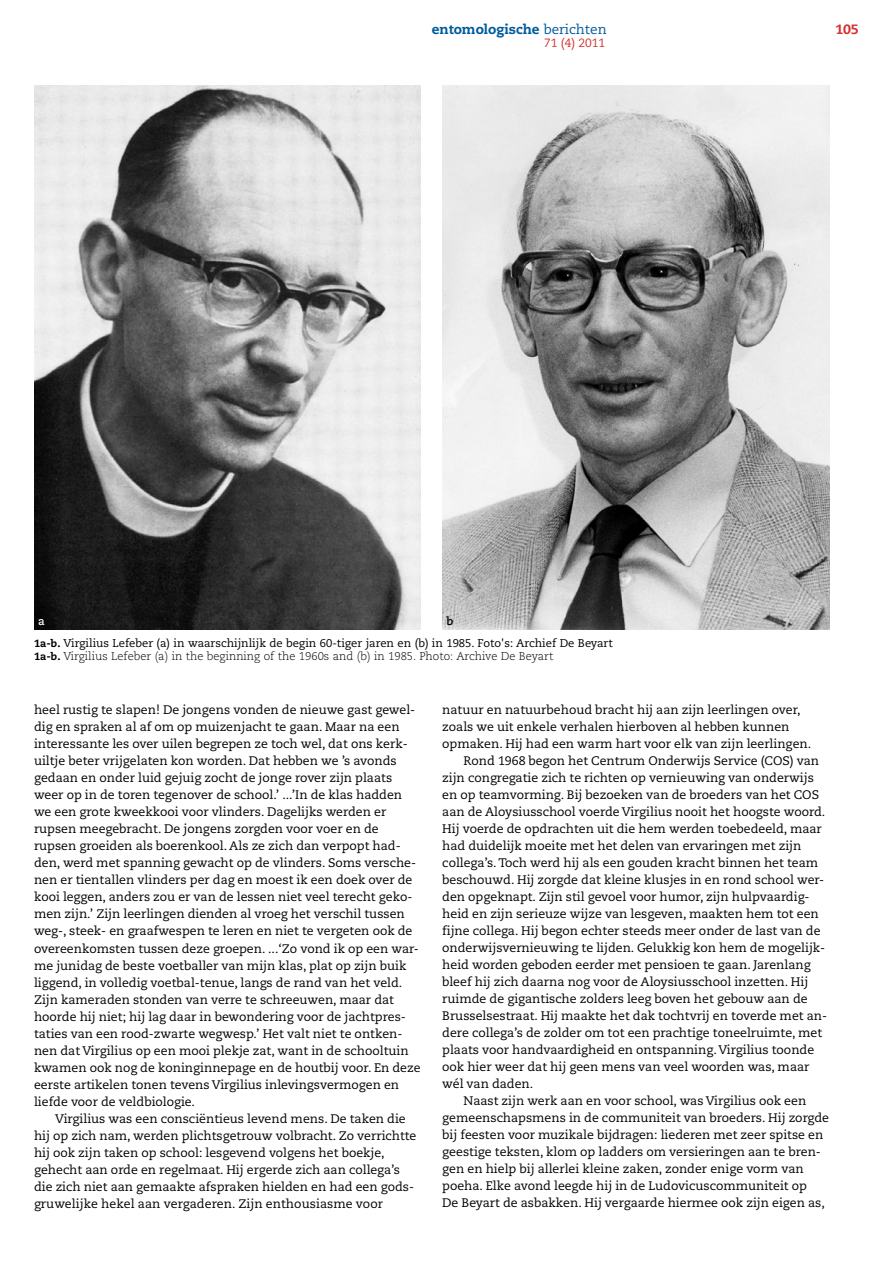
<style>
.page{position:relative;width:893px;height:1263px;background:#fff}
.page>*{position:absolute;margin:0;border:0;box-sizing:border-box;transform-origin:0 0}
.t1{font:800 13.5px "Caecilia LT Std";color:#005b9d}
.t2{font:800 13.5px "Caecilia LT Std";color:#d43130}
.t3{font:12.3px/17px "Caecilia LT Std";color:#000}
.t4{font:12px "Caecilia LT Std";color:#d43130}
.t5{font:11.25px/13.5px "Caecilia LT Std";color:#000}
.t6{font:700 11.25px "Caecilia LT Std";color:#fff}
.t7{font:700 11.25px "Caecilia LT Std";color:#000}
.s1{font-weight:400}
.s2{font-weight:800;font-size:10.5px}
.s3{font-weight:300}
</style>
<div class="page">
<img style="left:34px;top:85px;width:387px;height:544px">
<img style="left:442px;top:85px;width:387px;height:544px">
<p class="t1" style="left:432px;top:21px;width:177px">entomologische <span class="s1">berichten</span></p>
<p class="t2" style="left:835px;top:21px;width:25px">105</p>
<p class="t4" style="left:544px;top:36px;width:62px">71 (4) 2011</p>
<p class="t6" style="left:38px;top:614px;width:8px">a</p>
<p class="t7" style="left:446px;top:614px;width:8px">b</p>
<p class="t5" style="left:34px;top:636px;width:580px"><span class="s2">1a-b.</span> Virgilius Lefeber (a) in waarschijnlijk de begin 60-tiger jaren en (b) in 1985. Foto's: Archief De Beyart<br><span class="s2">1a-b.</span> <span class="s3">Virgilius Lefeber (a) in the beginning of the 1960s and (b) in 1985. Photo: Archive De Beyart</span></p>
<p class="t3" style="left:34px;top:702px;width:388px">heel rustig te slapen! De jongens vonden de nieuwe gast gewel&shy;dig en spraken al af om op muizenjacht te gaan. Maar na een interessante les over uilen begrepen ze toch wel, dat ons kerk&shy;uiltje beter vrijgelaten kon worden. Dat hebben we ’s avonds gedaan en onder luid gejuig zocht de jonge rover zijn plaats weer op in de toren tegenover de school.’ ...’In de klas hadden we een grote kweekkooi voor vlinders. Dagelijks werden er rupsen meegebracht. De jongens zorgden voor voer en de rupsen groeiden als boerenkool. Als ze zich dan verpopt had&shy;den, werd met spanning gewacht op de vlinders. Soms versche&shy;nen er tientallen vlinders per dag en moest ik een doek over de kooi leggen, anders zou er van de lessen niet veel terecht geko&shy;men zijn.’ Zijn leerlingen dienden al vroeg het verschil tussen weg-, steek- en graafwespen te leren en niet te vergeten ook de overeenkomsten tussen deze groepen. ...‘Zo vond ik op een war&shy;me junidag de beste voetballer van mijn klas, plat op zijn buik liggend, in volledig voetbal-tenue, langs de rand van het veld.<br>Zijn kameraden stonden van verre te schreeuwen, maar dat hoorde hij niet; hij lag daar in bewondering voor de jachtpres&shy;taties van een rood-zwarte wegwesp.’ Het valt niet te ontken&shy;nen dat Virgilius op een mooi plekje zat, want in de schooltuin kwamen ook nog de koninginnepage en de houtbij voor. En deze eerste artikelen tonen tevens Virgilius inlevingsvermogen en liefde voor de veldbiologie.</p>
<p class="t3" style="left:34px;top:1110px;width:384px;text-indent:21px">Virgilius was een consciëntieus levend mens. De taken die hij op zich nam, werden plichtsgetrouw volbracht. Zo verrichtte hij ook zijn taken op school: lesgevend volgens het boekje, gehecht aan orde en regelmaat. Hij ergerde zich aan collega’s die zich niet aan gemaakte afspraken hielden en had een gods&shy;gruwelijke hekel aan vergaderen. Zijn enthousiasme voor</p>
<p class="t3" style="left:442px;top:702px;width:360px">natuur en natuurbehoud bracht hij aan zijn leerlingen over,</p>
<p class="t3" style="left:442px;top:719px;width:349px">zoals we uit enkele verhalen hierboven al hebben kunnen</p>
<p class="t3" style="left:442px;top:736px;width:370px">opmaken. Hij had een warm hart voor elk van zijn leerlingen.</p>
<p class="t3" style="left:463px;top:753px;width:357px">Rond 1968 begon het Centrum Onderwijs Service (COS) van</p>
<p class="t3" style="left:442px;top:770px;width:373px">zijn congregatie zich te richten op vernieuwing van onderwijs</p>
<p class="t3" style="left:442px;top:787px;width:378px">en op teamvorming. Bij bezoeken van de broeders van het COS</p>
<p class="t3" style="left:442px;top:804px;width:385px">aan de Aloysiusschool voerde Virgilius nooit het hoogste woord.</p>
<p class="t3" style="left:442px;top:821px;width:381px">Hij voerde de opdrachten uit die hem werden toebedeeld, maar</p>
<p class="t3" style="left:442px;top:838px;width:361px">had duidelijk moeite met het delen van ervaringen met zijn</p>
<p class="t3" style="left:442px;top:855px;width:378px">collega’s. Toch werd hij als een gouden kracht binnen het team</p>
<p class="t3" style="left:442px;top:872px;width:383px">beschouwd. Hij zorgde dat kleine klusjes in en rond school wer-</p>
<p class="t3" style="left:442px;top:889px;width:369px">den opgeknapt. Zijn stil gevoel voor humor, zijn hulpvaardig-</p>
<p class="t3" style="left:442px;top:906px;width:378px">heid en zijn serieuze wijze van lesgeven, maakten hem tot een</p>
<p class="t3" style="left:442px;top:923px;width:380px">fijne collega. Hij begon echter steeds meer onder de last van de</p>
<p class="t3" style="left:442px;top:940px;width:385px">onderwijsvernieuwing te lijden. Gelukkig kon hem de mogelijk-</p>
<p class="t3" style="left:442px;top:957px;width:370px">heid worden geboden eerder met pensioen te gaan. Jarenlang</p>
<p class="t3" style="left:442px;top:974px;width:367px">bleef hij zich daarna nog voor de Aloysiusschool inzetten. Hij</p>
<p class="t3" style="left:442px;top:991px;width:367px">ruimde de gigantische zolders leeg boven het gebouw aan de</p>
<p class="t3" style="left:442px;top:1008px;width:386px">Brusselsestraat. Hij maakte het dak tochtvrij en toverde met an-</p>
<p class="t3" style="left:442px;top:1025px;width:381px">dere collega’s de zolder om tot een prachtige toneelruimte, met</p>
<p class="t3" style="left:442px;top:1042px;width:373px">plaats voor handvaardigheid en ontspanning. Virgilius toonde</p>
<p class="t3" style="left:442px;top:1059px;width:369px">ook hier weer dat hij geen mens van veel woorden was, maar</p>
<p class="t3" style="left:442px;top:1076px;width:93px">wél van daden.</p>
<p class="t3" style="left:463px;top:1093px;width:344px">Naast zijn werk aan en voor school, was Virgilius ook een</p>
<p class="t3" style="left:442px;top:1110px;width:388px">gemeenschapsmens in de communiteit van broeders. Hij zorgde</p>
<p class="t3" style="left:442px;top:1127px;width:383px">bij feesten voor muzikale bijdragen: liederen met zeer spitse en</p>
<p class="t3" style="left:442px;top:1144px;width:380px">geestige teksten, klom op ladders om versieringen aan te bren-</p>
<p class="t3" style="left:442px;top:1161px;width:363px">gen en hielp bij allerlei kleine zaken, zonder enige vorm van</p>
<p class="t3" style="left:442px;top:1178px;width:366px">poeha. Elke avond leegde hij in de Ludovicuscommuniteit op</p>
<p class="t3" style="left:442px;top:1195px;width:384px">De Beyart de asbakken. Hij vergaarde hiermee ook zijn eigen as,</p>
</div>
